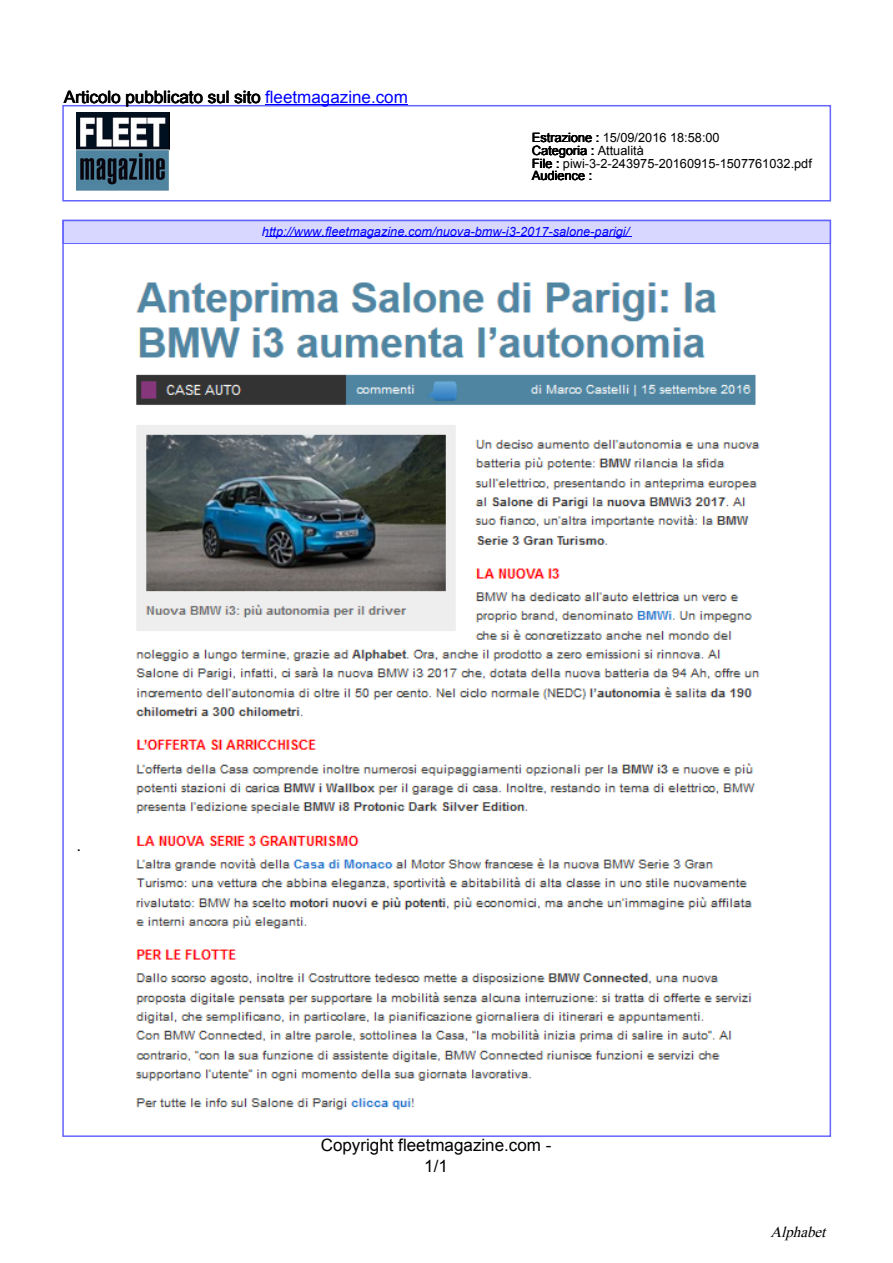
<style>
.page{position:relative;width:893px;height:1263px;background:#fff}
.page>*{position:absolute;margin:0;border:0;box-sizing:border-box;transform-origin:0 0}
.t1{font:16.95px "Arial";color:#000}
.t2{font:italic 15px "Times New Roman";color:#000}
.t3{font:12.75px/12.8px "Arial";color:#000}
.t4{font:italic 12.75px "Arial";color:#00f}
.s1{color:#00f}
</style>
<div class="page">
<div style="left:62px;top:105px;width:769px;height:97px;border:2px solid #6464ff"></div>
<div style="left:62px;top:220px;width:769px;height:24px;border:2px solid #6464ff"></div>
<div style="left:64px;top:221px;width:765px;height:22px;background:#d7d7ff"></div>
<hr style="left:265px;top:237px;width:367px;height:1px;background:#00f">
<hr style="left:265px;top:104px;width:143px;height:1px;background:#00f">
<img style="left:136px;top:282px;width:624px;height:828px">
<img style="left:77px;top:113px;width:93px;height:77px">
<h1 class="t1" style="left:64px;top:86px;width:345px">Articolo pubblicato sul sito <span class="s1">fleetmagazine.com</span></h1>
<p class="t3" style="left:531px;top:131px;width:282px">Estrazione : 15/09/2016 18:58:00<br>Categoria : Attualità<br>File : piwi-3-2-243975-20160915-1507761032.pdf<br>Audience :</p>
<p class="t4" style="left:262px;top:223px;width:369px">http://www.fleetmagazine.com/nuova-bmw-i3-2017-salone-parigi/</p>
<h1 class="t1" style="left:77px;top:834px;width:6px">.</h1>
<h1 class="t1" style="left:321px;top:1134px;width:232px">Copyright fleetmagazine.com -</h1>
<h1 class="t1" style="left:424px;top:1155px;width:25px">1/1</h1>
<p class="t2" style="left:770px;top:1222px;width:61px">Alphabet</p>
</div>
